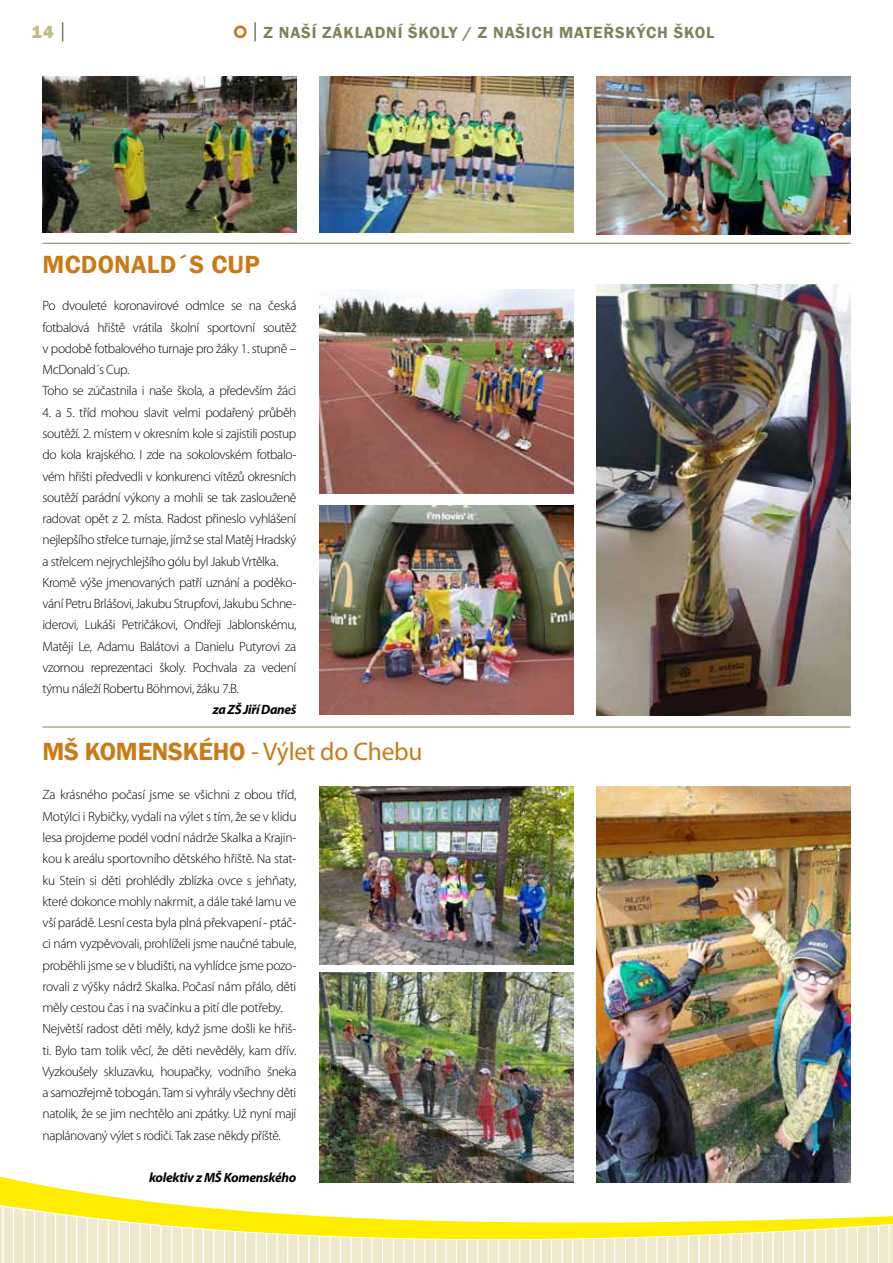
<style>
.page{position:relative;width:893px;height:1263px;background:#fff}
.page>*{position:absolute;margin:0;border:0;box-sizing:border-box;transform-origin:0 0}
.t1{font:25.5px "Myriad Pro";letter-spacing:-.01em;color:#cb7a17}
.t2{font:600 25.5px "Franklin Gothic";letter-spacing:.01em;color:#cb7a17}
.t3{font:800 18px "Franklin Gothic";color:#c0ba84}
.t4{font:600 16.5px "Franklin Gothic";letter-spacing:.05em;color:#827f5a}
.t5{font:300 13.5px/21.3px "Myriad Pro";letter-spacing:-.03em;color:#000}
.t6{font:italic 700 13.5px "Myriad Pro";letter-spacing:-.02em;color:#000}
.s1{font-family:"Franklin Gothic";font-weight:600}
</style>
<div class="page">
<svg style="left:0;top:1147px;width:893px;height:116px"></svg>
<svg style="left:62px;top:22px;width:1px;height:19px"></svg>
<svg style="left:254px;top:22px;width:2px;height:19px"></svg>
<div style="left:234px;top:26px;width:13px;height:12px;border:3px solid #cb7a17;border-radius:50%"></div>
<img style="left:320px;top:972px;width:253px;height:210px">
<img style="left:596px;top:786px;width:254px;height:396px">
<hr style="left:43px;top:727px;width:807px;height:1px;background:#827f5a">
<img style="left:320px;top:786px;width:253px;height:178px">
<hr style="left:43px;top:243px;width:807px;height:1px;background:#827f5a">
<img style="left:320px;top:289px;width:253px;height:204px">
<img style="left:596px;top:77px;width:254px;height:158px">
<img style="left:319px;top:505px;width:254px;height:209px">
<img style="left:320px;top:77px;width:253px;height:156px">
<img style="left:596px;top:285px;width:254px;height:430px">
<img style="left:43px;top:77px;width:253px;height:156px">
<h2 class="t3" style="left:32px;top:20px;width:24px">14</h2>
<p class="t4" style="left:264px;top:22px;width:452px">Z NAŠÍ ZÁKLADNÍ ŠKOLY / Z NAŠICH MATEŘSKÝCH ŠKOL</p>
<h1 class="t2" style="left:43px;top:248px;width:217px">MCDONALD´S CUP</h1>
<p class="t5" style="left:43px;top:295px;width:255px">Po dvouleté koronavirové odmlce se na česká fotbalová hřiště vrátila školní sportovní soutěž v podobě fotbalového turnaje pro žáky 1. stupně – McDonald´s Cup.<br>Toho se zúčastnila i naše škola, a především žáci</p>
<p class="t5" style="left:43px;top:402px;width:255px">4. a 5. tříd mohou slavit velmi podařený průběh soutěží. 2. místem v okresním kole si zajistili postup do kola krajského. I zde na sokolovském fotbalo&shy;vém hřišti předvedli v konkurenci vítězů okresních soutěží parádní výkony a mohli se tak zaslouženě radovat opět z 2. místa. Radost přineslo vyhlášení nejlepšího střelce turnaje, jímž se stal Matěj Hradský a střelcem nejrychlejšího gólu byl Jakub Vrtělka.<br>Kromě výše jmenovaných patří uznání a poděko&shy;vání Petru Brlášovi, Jakubu Strupfovi, Jakubu Schne&shy;iderovi, Lukáši Petričákovi, Ondřeji Jablonskému, Matěji Le, Adamu Balátovi a Danielu Putyrovi za vzornou reprezentaci školy. Pochvala za vedení týmu náleží Robertu Böhmovi, žáku 7.B.</p>
<p class="t6" style="left:213px;top:701px;width:85px">za ZŠ Jiří Daneš</p>
<h1 class="t1" style="left:43px;top:735px;width:382px"><span class="s1">MŠ KOM ENSKÉHO</span> - Výlet do Chebu</h1>
<p class="t5" style="left:43px;top:784px;width:255px">Za krásného počasí jsme se všichni z obou tříd, Motýlci i Rybičky, vydali na výlet s tím, že se v klidu lesa projdeme podél vodní nádrže Skalka a Krajin&shy;kou k areálu sportovního dětského hřiště. Na stat&shy;ku Stein si děti prohlédly zblízka ovce s jehňaty, které dokonce mohly nakrmit, a dále také lamu ve vší parádě. Lesní cesta byla plná překvapení - ptáč&shy;ci nám vyzpěvovali, prohlíželi jsme naučné tabule, proběhli jsme se v bludišti, na vyhlídce jsme pozo&shy;rovali z výšky nádrž Skalka. Počasí nám přálo, děti měly cestou čas i na svačinku a pití dle potřeby.<br>Největší radost děti měly, když jsme došli ke hřiš&shy;ti. Bylo tam tolik věcí, že děti nevěděly, kam dřív.<br>Vyzkoušely skluzavku, houpačky, vodního šneka a samozřejmě tobogán. Tam si vyhrály všechny děti natolik, že se jim nechtělo ani zpátky. Už nyní mají naplánovaný výlet s rodiči. Tak zase někdy příště.</p>
<p class="t6" style="left:149px;top:1169px;width:149px">kolektiv z MŠ Komenského</p>
</div>
